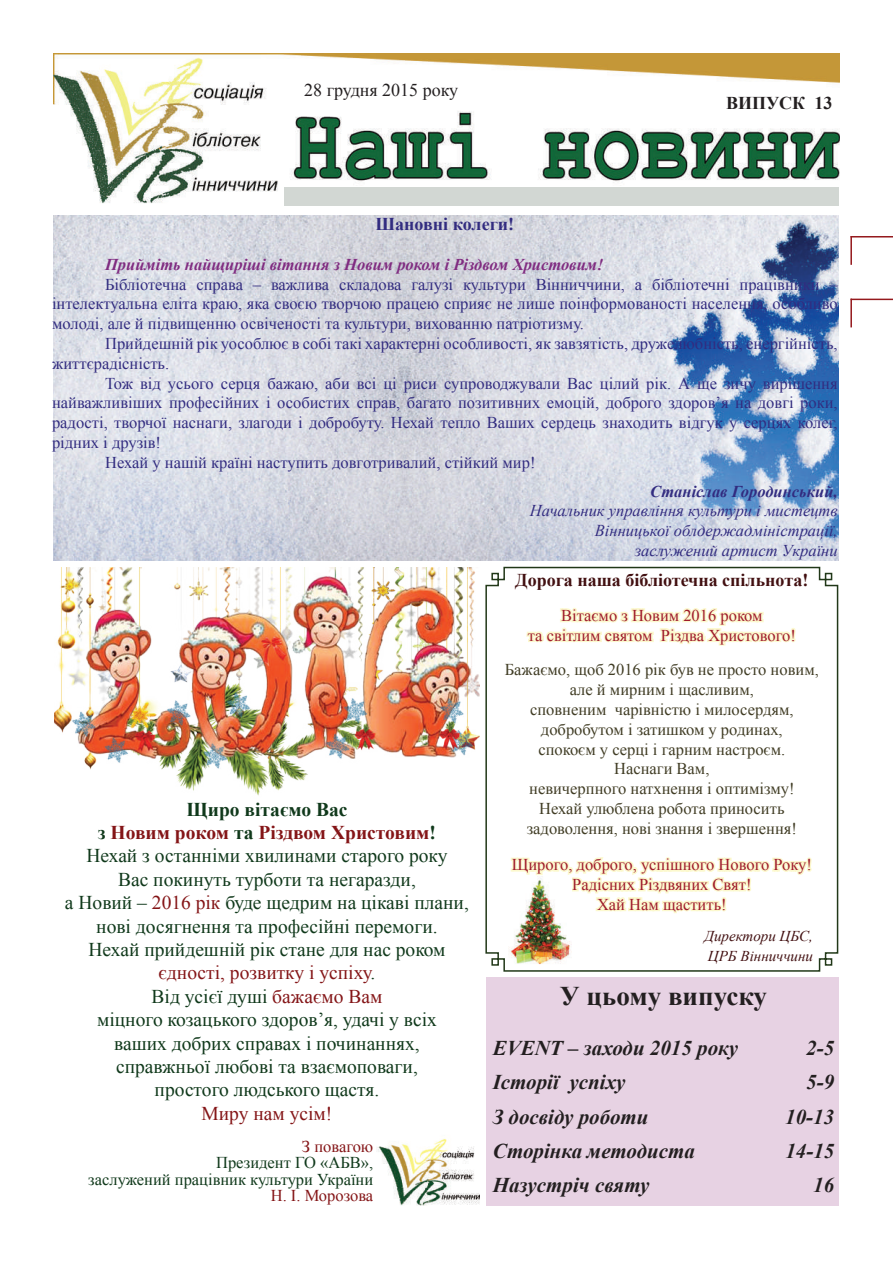
<style>
.page{position:relative;width:893px;height:1263px;background:#fff}
.page>*{position:absolute;margin:0;border:0;box-sizing:border-box;transform-origin:0 0}
.t1{font:700 27px "Times New Roman";color:#231f20}
.t2{font:italic 700 21px "Times New Roman";color:#231f20}
.t3{font:19.5px/23.4px "Times New Roman";color:#10391b;text-align:center}
.t4{font:19.5px "Times New Roman";color:#841517}
.t5{font:700 18px "Times New Roman";color:#421011}
.t6{font:18px "Times New Roman";color:#231f20}
.t7{font:700 18px "Times New Roman";color:#322c80}
.t8{font:700 18px "Times New Roman";color:#231f20}
.t9{font:16.5px/19.8px "Times New Roman";color:#322c80;text-align:justify}
.t10{font:16.5px/19.8px "Times New Roman";color:#413d25;text-align:center}
.t11{font:16.5px/19.8px "Times New Roman";color:#9f1b2c;text-align:center}
.t12{font:italic 16.5px/19.8px "Times New Roman";color:#322c80;text-align:right}
.t13{font:italic 700 16.5px "Times New Roman";color:#802c81}
.t14{font:16.5px/16.5px "Times New Roman";color:#10391b;text-align:right}
.t15{font:italic 700 16.5px "Times New Roman";color:#322c80}
.t16{font:16.5px "Times New Roman";color:#841517}
.t17{font:italic 15px/19.8px "Times New Roman";color:#421011}
.s1{font-weight:700}
.s2{font-weight:700;color:#841517}
.s3{color:#841517}
</style>
<div class="page">
<svg style="left:485px;top:566px;width:354px;height:406px"></svg>
<img style="left:53px;top:215px;width:785px;height:345px">
<img style="left:53px;top:53px;width:786px;height:153px">
<div style="left:284px;top:187px;width:555px;height:18px;background:#d2d7d3"></div>
<div style="left:487px;top:977px;width:352px;height:228px;background:#e7d2e3"></div>
<img style="left:54px;top:567px;width:425px;height:229px">
<img style="left:377px;top:1139px;width:103px;height:66px">
<svg style="left:524px;top:575px;width:274px;height:73px"></svg>
<svg style="left:509px;top:805px;width:305px;height:110px"></svg>
<hr style="left:850px;top:236px;width:43px;height:1px;background:#95191d">
<hr style="left:850px;top:236px;width:2px;height:29px;background:#95191d">
<hr style="left:850px;top:299px;width:43px;height:1px;background:#95191d">
<hr style="left:850px;top:299px;width:2px;height:28px;background:#95191d">
<img style="left:509px;top:876px;width:62px;height:90px">
<p class="t6" style="left:304px;top:78px;width:156px">28 грудня 2015 року</p>
<p class="t8" style="left:726px;top:90px;width:108px">ВИПУСК 13</p>
<p class="t7" style="left:375px;top:212px;width:140px">Шановні колеги!</p>
<p class="t13" style="left:105px;top:253px;width:500px">Прийміть найщиріші вітання з Новим роком і Різдвом Христовим!</p>
<p class="t9" style="left:52px;top:274px;width:787px;text-indent:53px">Бібліотечна справа – важлива складова галузі культури Вінниччини, а бібліотечні працівники – інтелектуальна еліта краю, яка своєю творчою працею сприяє не лише поінформованості населення, особливо молоді, але й підвищенню освіченості та культури, вихованню патріотизму.</p>
<p class="t9" style="left:52px;top:333px;width:787px;text-indent:53px">Прийдешній рік уособлює в собі такі характерні особливості, як завзятість, дружелюбність, енергійність, життєрадісність.</p>
<p class="t9" style="left:105px;top:373px;width:734px">Тож від усього серця бажаю, аби всі ці риси супроводжували Вас цілий рік. А ще зичу вирішення</p>
<p class="t9" style="left:52px;top:393px;width:787px">найважливіших професійних і особистих справ, багато позитивних емоцій, доброго здоров’я на довгі роки,</p>
<p class="t9" style="left:52px;top:412px;width:787px">радості, творчої наснаги, злагоди і добробуту. Нехай тепло Ваших сердець знаходить відгук у серцях колег,</p>
<p class="t9" style="left:52px;top:432px;width:111px">рідних і друзів!</p>
<p class="t9" style="left:105px;top:452px;width:432px">Нехай у нашій країні наступить довготривалий, стійкий мир!</p>
<p class="t15" style="left:650px;top:479px;width:189px">Станіслав Городинський,</p>
<p class="t12" style="left:530px;top:500px;width:309px">Начальник управління культури і мистецтв<br>Вінницької облдержадміністрації, заслужений артист України</p>
<p class="t3" style="left:65px;top:797px;width:405px"><span class="s1">Щиро вітаємо Вас<br>з</span> <span class="s2">Новим роком</span> <span class="s1">та</span> <span class="s2">Різдвом Христовим</span><span class="s1">!<br></span>Нехай з останніми хвилинами старого року<br>Вас покинуть турботи та негаразди,<br>а Новий – <span class="s3">2016 рік</span> буде щедрим на цікаві плани, нові досягнення та професійні перемоги.<br>Нехай прийдешній рік стане для нас роком <span class="s3">єдності, розвитку і успіху</span>.<br>Від усієї душі <span class="s3">бажаємо Вам<br></span>міцного козацького здоров’я, удачі у всіх<br>ваших добрих справах і починаннях, справжньої любові та взаємоповаги,<br>простого людського щастя.</p>
<p class="t4" style="left:202px;top:1100px;width:132px">Миру нам усім!</p>
<p class="t16" style="left:302px;top:1135px;width:73px">З повагою</p>
<p class="t14" style="left:88px;top:1154px;width:286px">Президент ГО «АБВ»,<br>заслужений працівник культури України</p>
<p class="t16" style="left:271px;top:1185px;width:104px">Н. І. Морозова</p>
<p class="t5" style="left:515px;top:567px;width:295px">Дорога наша бібліотечна спільнота!</p>
<p class="t11" style="left:528px;top:605px;width:270px">Вітаємо з Новим 2016 роком<br>та світлим святом Різдва Христового!</p>
<p class="t10" style="left:505px;top:660px;width:316px">Бажаємо, щоб 2016 рік був не просто новим, але й мирним і щасливим,<br>сповненим чарівністю і милосердям, добробутом і затишком у родинах,<br>спокоєм у серці і гарним настроєм.<br>Наснаги Вам,<br>невичерпного натхнення і оптимізму!<br>Нехай улюблена робота приносить задоволення, нові знання і звершення!</p>
<p class="t11" style="left:512px;top:854px;width:302px">Щирого, доброго, успішного Нового Року!<br>Радісних Різдвяних Свят!<br>Хай Нам щастить!</p>
<p class="t17" style="left:704px;top:926px;width:110px">Директори ЦБС,<br>ЦРБ Вінниччини</p>
<h1 class="t1" style="left:560px;top:977px;width:209px">У цьому випуску</h1>
<p class="t2" style="left:493px;top:1033px;width:247px">EVENT – заходи 2015 року</p>
<p class="t2" style="left:806px;top:1033px;width:29px">2-5</p>
<p class="t2" style="left:493px;top:1068px;width:134px">Історії успіху</p>
<p class="t2" style="left:806px;top:1068px;width:29px">5-9</p>
<p class="t2" style="left:493px;top:1102px;width:157px">З досвіду роботи</p>
<p class="t2" style="left:785px;top:1102px;width:50px">10-13</p>
<p class="t2" style="left:493px;top:1136px;width:204px">Сторінка методиста</p>
<p class="t2" style="left:785px;top:1136px;width:50px">14-15</p>
<p class="t2" style="left:493px;top:1170px;width:158px">Назустріч святу</p>
<p class="t2" style="left:813px;top:1170px;width:22px">16</p>
</div>
